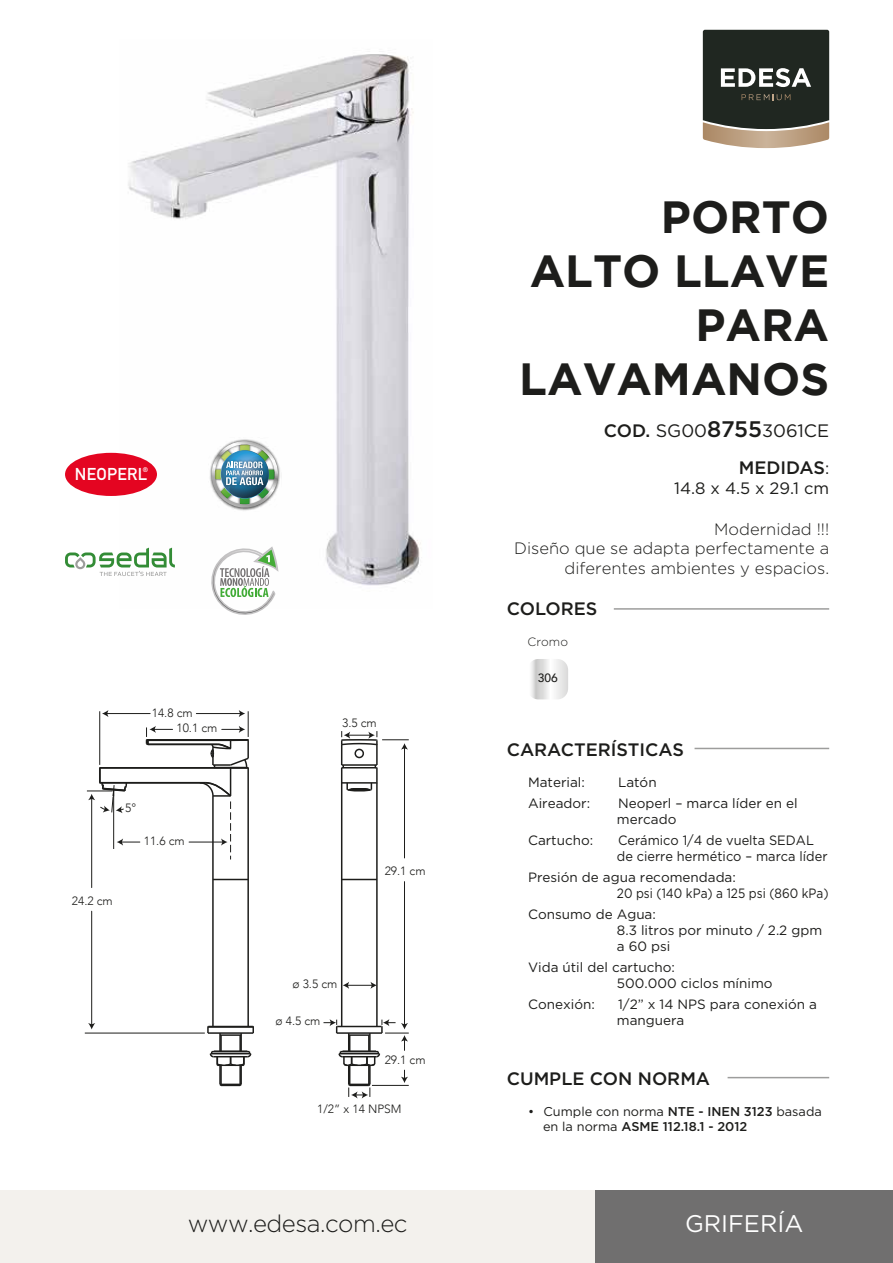
<style>
.page{position:relative;width:893px;height:1263px;background:#fff}
.page>*{position:absolute;margin:0;border:0;box-sizing:border-box;transform-origin:0 0}
.t1{font:700 45px/54px "Gotham";color:#1d1d1b;text-align:right}
.t2{font:300 24px "Gotham";letter-spacing:-.02em;color:#1d1d1b}
.t3{font:24px "Gotham";color:#fff}
.t4{font:500 18px/36.6px "Gotham";color:#1d1d1b;text-align:right}
.t5{font:700 16.95px "DIN Alternate";letter-spacing:.02em;color:#fff}
.t6{font:300 16.5px/19.8px "Gotham";color:#1d1d1b;text-align:right}
.t7{font:16.5px "Gotham";color:#1d1d1b}
.t8{font:13.5px/16.2px "Gotham";color:#1d1d1b}
.t9{font:13.5px/16.2px "Gotham";color:#1d1d1b;scale:.95 1}
.t10{font:12.75px/15.3px "Gotham";color:#1d1d1b}
.t11{font:300 12px "Avenir";color:#1d1d1b}
.t12{font:300 12px "Gotham";color:#1d1d1b}
.t13{font:500 12px "Avenir";color:#1d1d1b}
.t14{font:700 6.6px "DIN Alternate";color:#fff}
.s1{font-weight:400}
.s2{font-size:22.5px}
.s3{font-weight:400;font-size:16.5px}
.s4{font-weight:500}
</style>
<div class="page">
<img style="left:121px;top:54px;width:300px;height:532px">
<div style="left:65px;top:453px;width:92px;height:43px;background:#e40521;border-radius:50%"></div>
<svg style="left:65px;top:548px;width:110px;height:28px"></svg>
<img style="left:208px;top:438px;width:74px;height:3px">
<img style="left:207px;top:441px;width:75px;height:71px">
<svg style="left:205px;top:543px;width:75px;height:72px"></svg>
<div style="left:0;top:1191px;width:893px;height:72px;background:#f3f1ed"></div>
<div style="left:595px;top:1191px;width:298px;height:72px;background:#706f6f"></div>
<hr style="left:728px;top:1077px;width:101px;height:1px;background:#9d9d9c">
<hr style="left:694px;top:748px;width:135px;height:1px;background:#9d9d9c">
<hr style="left:614px;top:608px;width:215px;height:2px;background:#9d9d9c">
<svg style="left:703px;top:30px;width:126px;height:118px;background:#4d4e45"></svg>
<svg style="left:531px;top:659px;width:37px;height:40px"></svg>
<hr style="left:100px;top:767px;width:148px;height:2px;background:#1d1d1b">
<hr style="left:148px;top:743px;width:70px;height:2px;background:#1d1d1b">
<hr style="left:148px;top:739px;width:83px;height:2px;background:#1d1d1b">
<hr style="left:99px;top:711px;width:1px;height:54px;background:#1d1d1b">
<hr style="left:113px;top:791px;width:1px;height:58px;background:#1d1d1b">
<hr style="left:85px;top:1033px;width:120px;height:1px;background:#1d1d1b">
<svg style="left:343px;top:982px;width:33px;height:7px"></svg>
<hr style="left:212px;top:796px;width:2px;height:230px;background:#1d1d1b">
<hr style="left:247px;top:768px;width:2px;height:258px;background:#1d1d1b">
<hr style="left:213px;top:879px;width:35px;height:1px;background:#1d1d1b">
<hr style="left:100px;top:782px;width:105px;height:2px;background:#1d1d1b">
<hr style="left:341px;top:768px;width:1px;height:258px;background:#1d1d1b">
<hr style="left:376px;top:768px;width:2px;height:258px;background:#1d1d1b">
<hr style="left:342px;top:879px;width:35px;height:1px;background:#1d1d1b">
<svg style="left:207px;top:1025px;width:47px;height:62px"></svg>
<svg style="left:342px;top:781px;width:36px;height:12px"></svg>
<hr style="left:107px;top:713px;width:43px;height:1px;background:#1d1d1b">
<svg style="left:102px;top:710px;width:6px;height:7px"></svg>
<hr style="left:196px;top:713px;width:45px;height:1px;background:#1d1d1b">
<hr style="left:91px;top:798px;width:1px;height:89px;background:#1d1d1b">
<svg style="left:87px;top:767px;width:41px;height:46px"></svg>
<hr style="left:91px;top:911px;width:1px;height:114px;background:#1d1d1b">
<svg style="left:88px;top:1023px;width:7px;height:6px"></svg>
<hr style="left:404px;top:748px;width:1px;height:110px;background:#1d1d1b">
<svg style="left:341px;top:731px;width:68px;height:38px"></svg>
<hr style="left:404px;top:881px;width:1px;height:144px;background:#1d1d1b">
<svg style="left:323px;top:1019px;width:86px;height:79px"></svg>
<svg style="left:145px;top:726px;width:28px;height:20px"></svg>
<svg style="left:117px;top:838px;width:23px;height:8px"></svg>
<hr style="left:189px;top:842px;width:34px;height:1px;background:#1d1d1b">
<svg style="left:198px;top:710px;width:51px;height:149px"></svg>
<p class="t14" style="left:143px;top:465px;width:7px">®</p>
<p class="t5" style="left:75px;top:462px;width:74px">NEOPERL</p>
<p class="t11" style="left:152px;top:705px;width:42px">14.8 cm</p>
<p class="t11" style="left:176px;top:721px;width:42px">10.1 cm</p>
<p class="t11" style="left:125px;top:801px;width:13px">5°</p>
<p class="t11" style="left:144px;top:834px;width:42px">11.6 cm</p>
<p class="t11" style="left:72px;top:893px;width:42px">24.2 cm</p>
<p class="t11" style="left:342px;top:716px;width:36px">3.5 cm</p>
<p class="t11" style="left:292px;top:976px;width:46px">ø 3.5 cm</p>
<p class="t11" style="left:276px;top:1014px;width:46px">ø 4.5 cm</p>
<p class="t11" style="left:385px;top:864px;width:42px">29.1 cm</p>
<p class="t11" style="left:385px;top:1052px;width:42px">29.1 cm</p>
<p class="t11" style="left:317px;top:1101px;width:86px">1/2” x 14 NPSM</p>
<h2 class="t2" style="left:188px;top:1208px;width:221px">www.edesa.com.ec</h2>
<h1 class="t1" style="left:519px;top:189px;width:311px">PORTO<br>ALTO LLAVE<br>PARA<br>LAVAMANOS</h1>
<h3 class="t4" style="left:604px;top:412px;width:227px">COD. <span class="s1">SG00</span><span class="s2">8755</span><span class="s1">3061CE<br></span>MEDIDAS<span class="s3">:</span></h3>
<p class="t7" style="left:674px;top:477px;width:156px">14.8 x 4.5 x 29.1 cm</p>
<p class="t6" style="left:514px;top:518px;width:316px">Modernidad !!!<br>Diseño que se adapta perfectamente a diferentes ambientes y espacios.</p>
<h3 class="t4" style="left:507px;top:590px;width:92px">COLORES</h3>
<p class="t12" style="left:528px;top:634px;width:42px">Cromo</p>
<p class="t13" style="left:538px;top:667px;width:22px">306</p>
<h3 class="t4" style="left:507px;top:731px;width:179px">CARACTERÍSTICAS</h3>
<p class="t8" style="left:528px;top:774px;width:58px">Material:</p>
<p class="t8" style="left:618px;top:774px;width:40px">Latón</p>
<p class="t8" style="left:528px;top:795px;width:64px">Aireador:</p>
<p class="t8" style="left:617px;top:795px;width:182px">Neoperl – marca líder en el mercado</p>
<p class="t8" style="left:528px;top:832px;width:67px">Cartucho:</p>
<p class="t9" style="left:617px;top:832px;width:223px">Cerámico 1/4 de vuelta SEDAL de cierre hermético – marca líder</p>
<p class="t8" style="left:617px;top:869px;width:213px;text-indent:-89px">Presión de agua recomendada:<br>20 psi (140 kPa) a 125 psi (860 kPa)</p>
<p class="t8" style="left:617px;top:906px;width:207px;text-indent:-89px">Consumo de Agua:<br>8.3 litros por minuto / 2.2 gpm a 60 psi</p>
<p class="t8" style="left:617px;top:959px;width:157px;text-indent:-89px">Vida útil del cartucho:<br>500.000 ciclos mínimo</p>
<p class="t8" style="left:528px;top:996px;width:68px">Conexión:</p>
<p class="t8" style="left:617px;top:996px;width:202px">1/2” x 14 NPS para conexión a manguera</p>
<h3 class="t4" style="left:507px;top:1059px;width:205px">CUMPLE CON NORMA</h3>
<p class="t10" style="left:543px;top:1103px;width:280px;text-indent:-15px">• Cumple con norma <span class="s4">NTE - INEN 3123</span> basada en la norma <span class="s4">ASME 112.18.1 - 2012</span></p>
<h2 class="t3" style="left:685px;top:1208px;width:120px">GRIFERÍA</h2>
</div>
